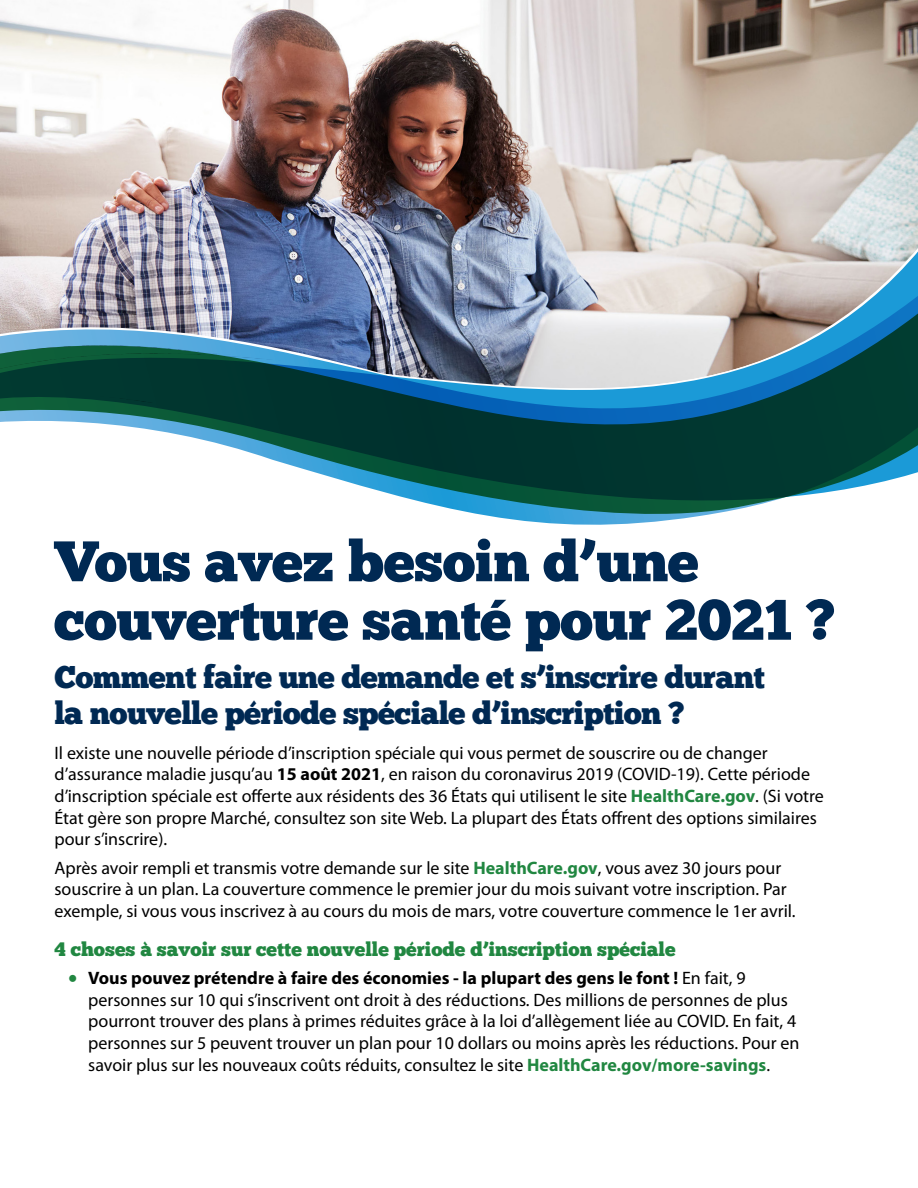
<style>
.page{position:relative;width:918px;height:1188px;background:#fff}
.page>*{position:absolute;margin:0;border:0;box-sizing:border-box;transform-origin:0 0}
.t1{font:57px/58.5px "Chunk Five Ex";letter-spacing:-.01em;color:#002953}
.t2{font:31.5px/36px "Chunk Five";letter-spacing:-.02em;color:#002953}
.t3{font:19.5px "Chunk Five";color:#218741}
.text_no_indent{font:18px/21.6px "Myriad Pro";color:#000}
.s1{font-weight:700}
.s2{font-weight:700;color:#218741}
</style>
<div class="page">
<img style="left:0;top:0;width:918px;height:227px">
<svg style="left:478px;top:514px;width:234px;height:11px"></svg>
<svg style="left:414px;top:500px;width:361px;height:14px"></svg>
<img style="left:0;top:232px;width:918px;height:268px">
<h1 class="t1" style="left:54px;top:531px;width:782px">Vous avez besoin d’une couverture santé pour 2021 ?</h1>
<p class="t2" style="left:54px;top:659px;width:712px">Comment faire une demande et s’inscrire durant la nouvelle période spéciale d’inscription ?</p>
<p class="text_no_indent" style="left:54px;top:742px;width:771px">Il existe une nouvelle période d’inscription spéciale qui vous permet de souscrire ou de changer d’assurance maladie jusqu’au <span class="s1">15 août 2021</span>, en raison du coronavirus 2019 (COVID-19). Cette période d’inscription spéciale est offerte aux résidents des 36 États qui utilisent le site <span class="s2">HealthCare.gov</span>. (Si votre État gère son propre Marché, consultez son site Web. La plupart des États offrent des options similaires pour s’inscrire).</p>
<p class="text_no_indent" style="left:54px;top:856px;width:743px">Après avoir rempli et transmis votre demande sur le site <span class="s2">HealthCare.gov</span>, vous avez 30 jours pour souscrire à un plan. La couverture commence le premier jour du mois suivant votre inscription. Par exemple, si vous vous inscrivez à au cours du mois de mars, votre couverture commence le 1er avril.</p>
<h2 class="t3" style="left:54px;top:937px;width:623px">4 choses à savoir sur cette nouvelle période d’inscription spéciale</h2>
<p class="text_no_indent" style="left:88px;top:967px;width:713px"><span class="s1">Vous pouvez prétendre à faire des économies - la plupart des gens le font !</span> En fait, 9 personnes sur 10 qui s’inscrivent ont droit à des réductions. Des millions de personnes de plus pourront trouver des plans à primes réduites grâce à la loi d’allègement liée au COVID. En fait, 4 personnes sur 5 peuvent trouver un plan pour 10 dollars ou moins après les réductions. Pour en savoir plus sur les nouveaux coûts réduits, consultez le site <span class="s2">HealthCare.gov/more-savings</span>.</p>
</div>
